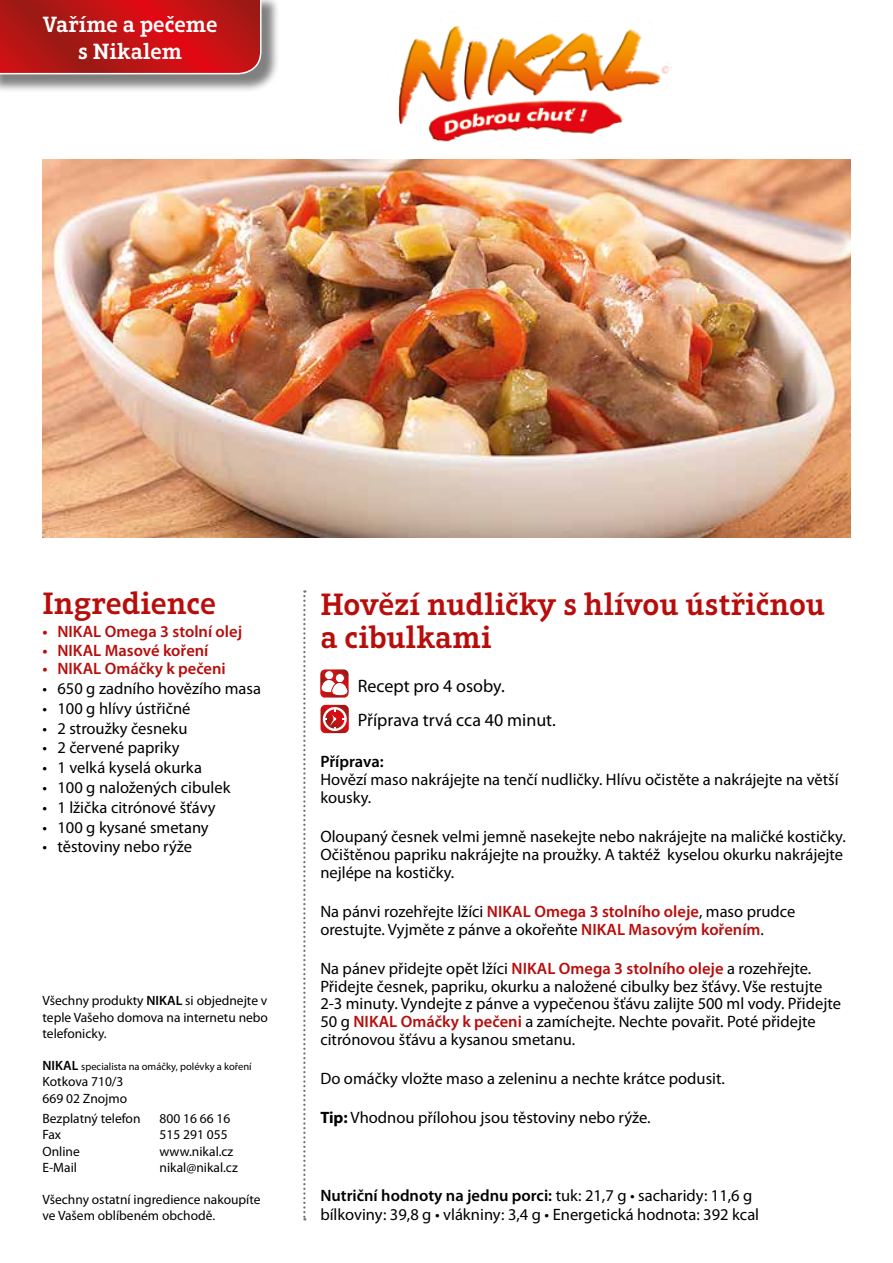
<style>
.page{position:relative;width:893px;height:1263px;background:#fff}
.page>*{position:absolute;margin:0;border:0;box-sizing:border-box;transform-origin:0 0}
.t1{font:600 31.5px/33.6px "Aptifer Slab LT Pro";color:#b70e0c}
.t2{font:600 22.5px/27px "Aptifer Slab LT Pro";color:#fff;text-align:center}
.t3{font:18px/34.2px "Myriad Pro";color:#000}
.t4{font:16.5px/17.9px "Myriad Pro";color:#000}
.t5{font:600 16.5px "Myriad Pro";color:#b70e0c}
.t6{font:600 16.5px "Myriad Pro";letter-spacing:-.005em;color:#000}
.t7{font:13.5px/16.2px "Myriad Pro";color:#000}
.t8{font:10.5px "Myriad Pro";color:#000}
.s1{font-weight:600}
.s2{font-weight:600;font-size:13.5px}
.s3{font-weight:600;color:#b70e0c}
.s4{font-weight:700}
</style>
<div class="page">
<svg style="left:320px;top:669px;width:29px;height:28px"></svg>
<svg style="left:320px;top:705px;width:29px;height:28px"></svg>
<img style="left:398px;top:26px;width:274px;height:116px">
<svg style="left:303px;top:590px;width:2px;height:630px"></svg>
<div style="left:0;top:0;width:280px;height:93px;background:#000;opacity:.5"></div>
<svg style="left:0;top:0;width:262px;height:75px;background:#bd1b1b"></svg>
<img style="left:43px;top:159px;width:807px;height:379px">
<h2 class="t2" style="left:43px;top:10px;width:176px">Vaříme a pečeme s Nikalem</h2>
<h1 class="t1" style="left:43px;top:587px;width:175px">Ingredience</h1>
<p class="t5" style="left:43px;top:620px;width:201px">• NIKAL Omega 3 stolní olej</p>
<p class="t5" style="left:43px;top:640px;width:167px">• NIKAL Masové koření</p>
<p class="t5" style="left:43px;top:658px;width:185px">• NIKAL Omáčky k pečeni</p>
<p class="t4" style="left:43px;top:679px;width:220px">• 650 g zadního hovězího masa</p>
<p class="t4" style="left:43px;top:699px;width:150px">• 100 g hlívy ústřičné</p>
<p class="t4" style="left:43px;top:719px;width:146px">• 2 stroužky česneku</p>
<p class="t4" style="left:43px;top:739px;width:138px">• 2 červené papriky</p>
<p class="t4" style="left:43px;top:758px;width:161px">• 1 velká kyselá okurka</p>
<p class="t4" style="left:43px;top:778px;width:189px">• 100 g naložených cibulek</p>
<p class="t4" style="left:43px;top:798px;width:175px">• 1 lžička citrónové šťávy</p>
<p class="t4" style="left:43px;top:818px;width:168px">• 100 g kysané smetany</p>
<p class="t4" style="left:43px;top:838px;width:151px">• těstoviny nebo rýže</p>
<p class="t7" style="left:43px;top:992px;width:227px;text-align:justify">Všechny produkty <span class="s1">NIKAL</span> si objednejte v teple Vašeho domova na internetu nebo telefonicky.</p>
<p class="t8" style="left:43px;top:1060px;width:211px"><span class="s2">NIKAL</span> specialista na omáčky, polévky a koření</p>
<p class="t7" style="left:43px;top:1073px;width:86px">Kotkova 710/3<br>669 02 Znojmo</p>
<p class="t7" style="left:43px;top:1110px;width:100px">Bezplatný telefon</p>
<p class="t7" style="left:160px;top:1110px;width:72px">800 16 66 16</p>
<p class="t7" style="left:43px;top:1126px;width:20px">Fax</p>
<p class="t7" style="left:160px;top:1126px;width:70px">515 291 055</p>
<p class="t7" style="left:43px;top:1143px;width:39px">Online</p>
<p class="t7" style="left:160px;top:1143px;width:75px">www.nikal.cz</p>
<p class="t7" style="left:43px;top:1159px;width:36px">E-Mail</p>
<p class="t7" style="left:160px;top:1159px;width:80px">nikal@nikal.cz</p>
<p class="t7" style="left:43px;top:1191px;width:219px">Všechny ostatní ingredience nakoupíte ve Vašem oblíbeném obchodě.</p>
<h1 class="t1" style="left:320px;top:587px;width:506px">Hovězí nudličky s hlívou ústřičnou a cibulkami</h1>
<p class="t3" style="left:358px;top:668px;width:200px">Recept pro 4 osoby.<br>Příprava trvá cca 40 minut.</p>
<p class="t6" style="left:320px;top:751px;width:65px">Příprava:</p>
<p class="t4" style="left:320px;top:770px;width:520px">Hovězí maso nakrájejte na tenčí nudličky. Hlívu očistěte a nakrájejte na větší kousky.</p>
<p class="t4" style="left:320px;top:827px;width:527px">Oloupaný česnek velmi jemně nasekejte nebo nakrájejte na maličké kostičky.<br>Očištěnou papriku nakrájejte na proužky. A taktéž kyselou okurku nakrájejte nejlépe na kostičky.</p>
<p class="t4" style="left:320px;top:902px;width:477px">Na pánvi rozehřejte lžíci <span class="s3">NIKAL Omega 3 stolního oleje</span>, maso prudce orestujte. Vyjměte z pánve a okořeňte <span class="s3">NIKAL Masovým kořením</span>.</p>
<p class="t4" style="left:320px;top:959px;width:522px">Na pánev přidejte opět lžíci <span class="s3">NIKAL Omega 3 stolního oleje</span> a rozehřejte.<br>Přidejte česnek, papriku, okurku a naložené cibulky bez šťávy. Vše restujte 2-3 minuty. Vyndejte z pánve a vypečenou šťávu zalijte 500 ml vody. Přidejte 50 g <span class="s3">NIKAL Omáčky k pečeni</span> a zamíchejte. Nechte povařit. Poté přidejte citrónovou šťávu a kysanou smetanu.</p>
<p class="t4" style="left:320px;top:1069px;width:406px">Do omáčky vložte maso a zeleninu a nechte krátce podusit.</p>
<p class="t4" style="left:320px;top:1109px;width:332px"><span class="s4">Tip:</span> Vhodnou přílohou jsou těstoviny nebo rýže.</p>
<p class="t4" style="left:320px;top:1185px;width:440px;line-height:19.8px"><span class="s1">Nutriční hodnoty na jednu porci:</span> tuk: 21,7 g • sacharidy: 11,6 g bílkoviny: 39,8 g • vlákniny: 3,4 g • Energetická hodnota: 392 kcal</p>
</div>
